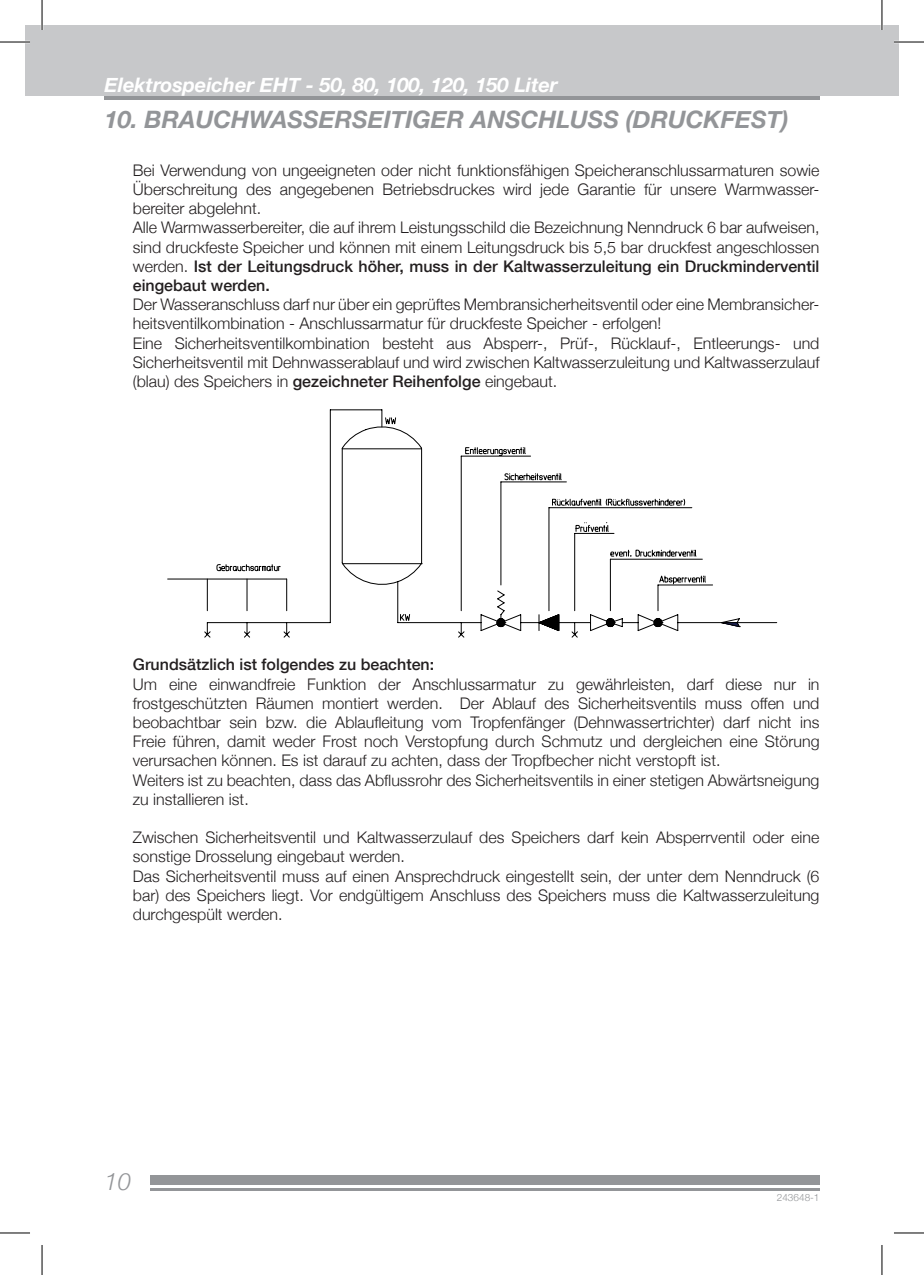
<style>
.page{position:relative;width:924px;height:1275px;background:#fff}
.page>*{position:absolute;margin:0;border:0;box-sizing:border-box;transform-origin:0 0}
.t1{font:italic 700 24px "Helvetica Neue";color:#939598}
.t2{font:italic 300 24px "Helvetica Neue";color:#939598}
.t3{font:italic 700 20px "Helvetica Neue";color:#fff}
.t4{font:300 16px/19.2px "Helvetica Neue";color:#231f20}
.t5{font:500 16px "Helvetica Neue";color:#231f20}
.t6{font:300 10px "Helvetica Neue";color:#939598}
.s1{font-weight:500}
</style>
<div class="page">
<div style="left:881px;top:25px;width:17px;height:71px;background:#c7c8ca"></div>
<div style="left:25px;top:25px;width:856px;height:71px;background:#c7c8ca"></div>
<hr style="left:104px;top:96px;width:715px;height:4px;background:#939598">
<div style="left:150px;top:1174px;width:669px;height:10px;background:#939598"></div>
<hr style="left:150px;top:1188px;width:669px;height:3px;background:#939598">
<hr style="left:330px;top:409px;width:52px;height:1px;background:#000">
<hr style="left:736px;top:622px;width:40px;height:1px;background:#000">
<hr style="left:167px;top:579px;width:119px;height:1px;background:#000">
<svg style="left:204px;top:410px;width:536px;height:228px"></svg>
<svg style="left:216px;top:417px;width:489px;height:205px"></svg>
<hr style="left:0;top:41px;width:30px;height:2px;background:#fff">
<hr style="left:893px;top:41px;width:30px;height:2px;background:#fff">
<hr style="left:41px;top:0;width:2px;height:30px;background:#fff">
<hr style="left:880px;top:0;width:2px;height:30px;background:#fff">
<hr style="left:0;top:42px;width:30px;height:1px;background:#000">
<hr style="left:893px;top:42px;width:30px;height:1px;background:#000">
<hr style="left:0;top:1232px;width:30px;height:1px;background:#000">
<hr style="left:893px;top:1232px;width:30px;height:1px;background:#000">
<hr style="left:42px;top:0;width:1px;height:30px;background:#000">
<hr style="left:42px;top:1245px;width:1px;height:30px;background:#000">
<hr style="left:881px;top:0;width:1px;height:30px;background:#000">
<hr style="left:881px;top:1245px;width:1px;height:30px;background:#000">
<p class="t3" style="left:104px;top:73px;width:454px">Elektrospeicher EHT - 50, 80, 100, 120, 150 Liter</p>
<h1 class="t1" style="left:104px;top:104px;width:685px">10. BRAUCHWASSERSEITIGER ANSCHLUSS (DRUCKFEST)</h1>
<p class="t4" style="left:133px;top:160px;width:688px">Bei Verwendung von ungeeigneten oder nicht funktionsfähigen Speicheranschlussarmaturen sowie Überschreitung des angegebenen Betriebsdruckes wird jede Garantie für unsere Warmwasser&shy;bereiter abgelehnt.<br>Alle Warmwasserbereiter, die auf ihrem Leistungsschild die Bezeichnung Nenndruck 6 bar aufweisen, sind druckfeste Speicher und können mit einem Leitungsdruck bis 5,5 bar druckfest angeschlossen werden. <span class="s1">Ist der Leitungsdruck höher, muss in der Kaltwasserzuleitung ein Druckminderventil eingebaut werden.</span></p>
<p class="t4" style="left:133px;top:295px;width:687px">Der Wasseranschluss darf nur über ein geprüftes Membransicherheitsventil oder eine Membransicher&shy;heitsventilkombination - Anschlussarmatur für druckfeste Speicher - erfolgen!<br>Eine Sicherheitsventilkombination besteht aus Absperr-, Prüf-, Rücklauf-, Entleerungs- und Sicherheitsventil mit Dehnwasserablauf und wird zwischen Kaltwasserzuleitung und Kaltwasserzulauf (blau) des Speichers in <span class="s1">gezeichneter Reihenfolge</span> eingebaut.</p>
<p class="t5" style="left:133px;top:655px;width:303px">Grundsätzlich ist folgendes zu beachten:</p>
<p class="t4" style="left:133px;top:674px;width:688px">Um eine einwandfreie Funktion der Anschlussarmatur zu gewährleisten, darf diese nur in frostgeschützten Räumen montiert werden. Der Ablauf des Sicherheitsventils muss offen und beobachtbar sein bzw. die Ablaufleitung vom Tropfenfänger (Dehnwassertrichter) darf nicht ins Freie führen, damit weder Frost noch Verstopfung durch Schmutz und dergleichen eine Störung verursachen können. Es ist darauf zu achten, dass der Tropfbecher nicht verstopft ist.<br>Weiters ist zu beachten, dass das Abflussrohr des Sicherheitsventils in einer stetigen Abwärtsneigung zu installieren ist.</p>
<p class="t4" style="left:133px;top:827px;width:688px">Zwischen Sicherheitsventil und Kaltwasserzulauf des Speichers darf kein Absperrventil oder eine sonstige Drosselung eingebaut werden.<br>Das Sicherheitsventil muss auf einen Ansprechdruck eingestellt sein, der unter dem Nenndruck (6 bar) des Speichers liegt. Vor endgültigem Anschluss des Speichers muss die Kaltwasserzuleitung durchgespült werden.</p>
<h1 class="t2" style="left:104px;top:1167px;width:28px">10</h1>
<p class="t6" style="left:776px;top:1191px;width:44px">243648-1</p>
</div>
